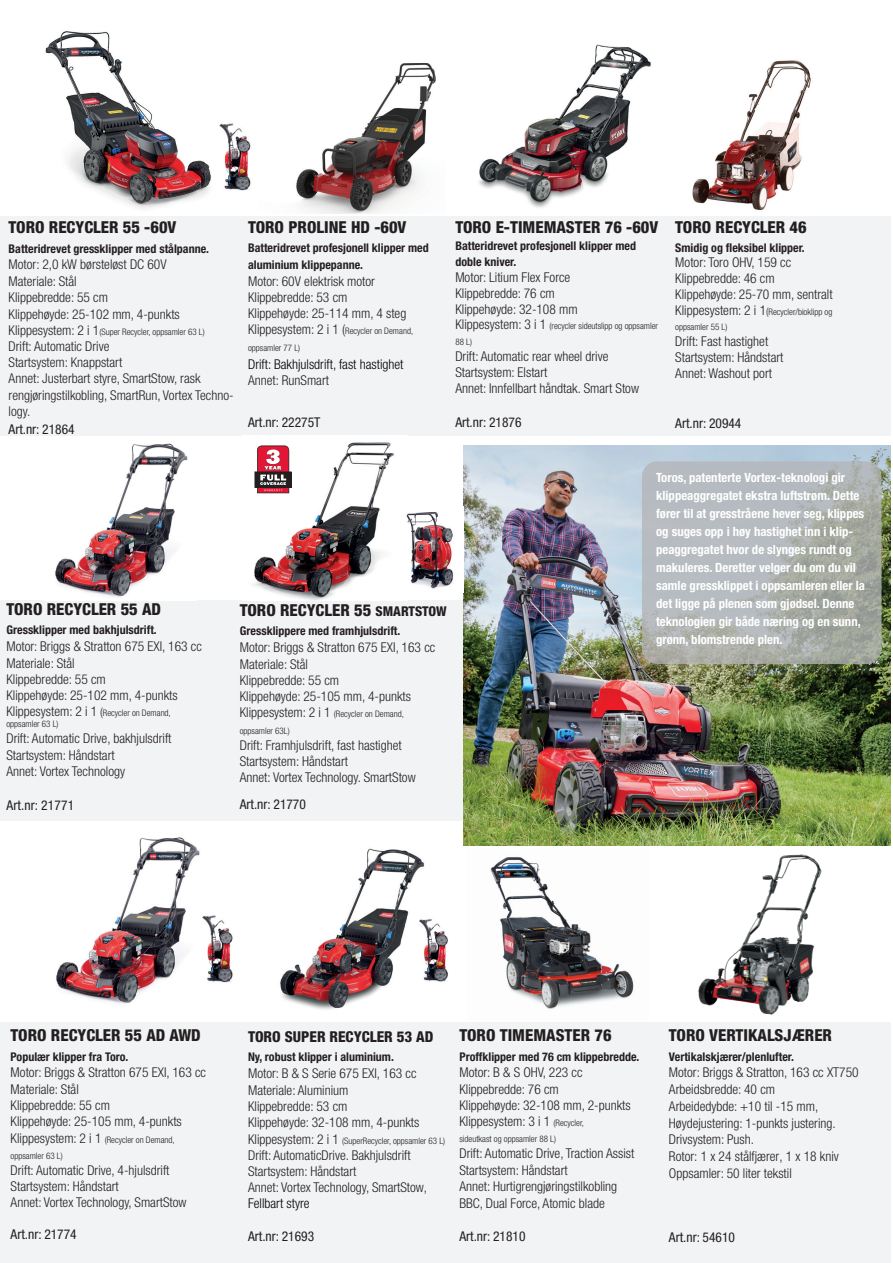
<style>
.page{position:relative;width:893px;height:1263px;background:#fff}
.page>*{position:absolute;margin:0;border:0;box-sizing:border-box;transform-origin:0 0}
.t1{font:800 condensed 16.5px "Helvetica Neue LT Std";color:#231f20}
.t2{font:800 condensed 15px "Helvetica Neue LT Std";color:#231f20}
.t3{font:300 condensed 13.5px/16.4px "Helvetica Neue LT Std";color:#231f20}
.t4{font:condensed 13.5px "Helvetica Neue LT Std";color:#231f20}
.t5{font:300 condensed 13.5px "Helvetica Neue LT Std";color:#000}
.t6{font:700 condensed 12.75px/18px "Helvetica Neue LT Std";color:#fff}
.t7{font:700 condensed 12px/16.8px "Helvetica Neue LT Std";color:#231f20}
.t8{font:300 condensed 9px/15.8px "Helvetica Neue LT Std";color:#231f20}
.s1{font-size:13.5px}
.s2{font-size:9px}
.s3{font-size:10.5px}
.s4{font-size:12px}
</style>
<div class="page">
<img style="left:45px;top:31px;width:166px;height:178px">
<img style="left:478px;top:44px;width:173px;height:164px">
<img style="left:219px;top:123px;width:32px;height:68px">
<img style="left:692px;top:60px;width:119px;height:151px">
<div style="left:0;top:216px;width:890px;height:219px;background:#f2f3f4"></div>
<div style="left:0;top:1022px;width:890px;height:241px;background:#f2f3f4"></div>
<div style="left:0;top:600px;width:466px;height:220px;background:#f2f3f4"></div>
<img style="left:253px;top:442px;width:141px;height:158px">
<svg style="left:254px;top:445px;width:38px;height:48px"></svg>
<img style="left:280px;top:848px;width:145px;height:162px">
<img style="left:490px;top:857px;width:144px;height:152px">
<img style="left:56px;top:837px;width:144px;height:167px">
<img style="left:464px;top:445px;width:426px;height:401px">
<img style="left:296px;top:63px;width:140px;height:150px">
<svg style="left:642px;top:461px;width:239px;height:203px;background:#aeb3b3"></svg>
<img style="left:196px;top:910px;width:37px;height:75px">
<img style="left:406px;top:512px;width:48px;height:77px">
<img style="left:413px;top:914px;width:35px;height:71px">
<img style="left:698px;top:854px;width:124px;height:161px">
<img style="left:55px;top:443px;width:133px;height:154px">
<p class="t1" style="left:9px;top:217px;width:169px">TORO RECYCLER 55 -60V</p>
<p class="t7" style="left:9px;top:240px;width:202px">Batteridrevet gressklipper med stålpanne.</p>
<p class="t3" style="left:9px;top:256px;width:173px">Motor: 2,0 kW børsteløst DC 60V<br>Materiale: Stål<br>Klippebredde: 55 cm<br>Klippehøyde: 25-102 mm, 4-punkts</p>
<p class="t8" style="left:9px;top:324px;width:198px"><span class="s1">Klippesystem: 2 i 1</span>(Super Recycler, oppsamler 63 L)</p>
<p class="t3" style="left:9px;top:338px;width:227px">Drift: Automatic Drive<br>Startsystem: Knappstart<br>Annet: Justerbart styre, SmartStow, rask rengjøringstilkobling, SmartRun, Vortex Techno&shy;logy.</p>
<p class="t4" style="left:9px;top:421px;width:68px">Art.nr: 21864</p>
<p class="t1" style="left:248px;top:217px;width:160px">TORO PROLINE HD -60V</p>
<p class="t7" style="left:248px;top:240px;width:182px">Batteridrevet profesjonell klipper med aluminium klippepanne.</p>
<p class="t3" style="left:248px;top:273px;width:167px">Motor: 60V elektrisk motor<br>Klippebredde: 53 cm<br>Klippehøyde: 25-114 mm, 4 steg<br>Klippesystem: 2 i 1 (<span class="s2">Recycler on Demand,</span></p>
<p class="t8" style="left:248px;top:339px;width:54px">oppsamler 77 L)</p>
<p class="t5" style="left:248px;top:356px;width:157px">Drift: Bakhjulsdrift, fast hastighet</p>
<p class="t3" style="left:248px;top:372px;width:82px">Annet: RunSmart</p>
<p class="t4" style="left:248px;top:415px;width:74px">Art.nr: 22275T</p>
<p class="t1" style="left:455px;top:217px;width:204px">TORO E-TIMEMASTER 76 -60V</p>
<p class="t7" style="left:455px;top:237px;width:182px">Batteridrevet profesjonell klipper med doble kniver.</p>
<p class="t3" style="left:455px;top:269px;width:124px;line-height:15.8px">Motor: Litium Flex Force<br>Klippebredde: 76 cm<br>Klippehøyde: 32-108 mm</p>
<p class="t8" style="left:455px;top:318px;width:204px"><span class="s1">Klippesystem: 3 i 1</span> (recycler sideutslipp og oppsamler<br>88 L)</p>
<p class="t3" style="left:455px;top:348px;width:185px">Drift: Automatic rear wheel drive<br>Startsystem: Elstart<br>Annet: Innfellbart håndtak. Smart Stow</p>
<p class="t4" style="left:455px;top:414px;width:68px">Art.nr: 21876</p>
<p class="t1" style="left:675px;top:217px;width:133px">TORO RECYCLER 46</p>
<p class="t7" style="left:675px;top:239px;width:131px">Smidig og fleksibel klipper.</p>
<p class="t3" style="left:675px;top:255px;width:159px;line-height:15.8px">Motor: Toro OHV, 159 cc<br>Klippebredde: 46 cm<br>Klippehøyde: 25-70 mm, sentralt</p>
<p class="t8" style="left:675px;top:303px;width:159px"><span class="s1">Klippesystem: 2 i 1</span><span class="s3">(</span>Recycler/bioklipp og oppsamler 55 L)</p>
<p class="t3" style="left:675px;top:333px;width:110px;line-height:15.8px">Drift: Fast hastighet<br>Startsystem: Håndstart<br>Annet: Washout port</p>
<p class="t4" style="left:675px;top:415px;width:68px">Art.nr: 20944</p>
<p class="t1" style="left:6px;top:599px;width:156px">TORO RECYCLER 55 AD</p>
<p class="t7" style="left:6px;top:621px;width:152px">Gressklipper med bakhjulsdrift.</p>
<p class="t3" style="left:6px;top:638px;width:197px">Motor: Briggs &amp; Stratton 675 EXI, 163 cc<br>Materiale: Stål<br>Klippebredde: 55 cm<br>Klippehøyde: 25-102 mm, 4-punkts</p>
<p class="t8" style="left:6px;top:708px;width:166px;line-height:10.8px"><span class="s1">Klippesystem: 2 i 1</span> <span class="s4">(</span>Recycler on Demand, oppsamler 63 L)</p>
<p class="t3" style="left:6px;top:730px;width:167px">Drift: Automatic Drive, bakhjulsdrift<br>Startsystem: Håndstart<br>Annet: Vortex Technology</p>
<p class="t4" style="left:6px;top:797px;width:69px">Art.nr: 21771</p>
<p class="t1" style="left:240px;top:600px;width:208px">TORO RECYCLER 55 <span class="s1">SMARTSTOW</span></p>
<p class="t7" style="left:240px;top:622px;width:162px">Gressklippere med framhjulsdrift.</p>
<p class="t3" style="left:240px;top:639px;width:197px">Motor: Briggs &amp; Stratton 675 EXI, 163 cc<br>Materiale: Stål<br>Klippebredde: 55 cm<br>Klippehøyde: 25-105 mm, 4-punkts</p>
<p class="t8" style="left:240px;top:706px;width:166px;line-height:16.2px"><span class="s1">Klippesystem: 2 i 1</span> (Recycler on Demand, oppsamler 63L)</p>
<p class="t3" style="left:240px;top:737px;width:177px">Drift: Framhjulsdrift, fast hastighet<br>Startsystem: Håndstart<br>Annet: Vortex Technology. SmartStow</p>
<p class="t4" style="left:240px;top:797px;width:68px">Art.nr: 21770</p>
<p class="t6" style="left:656px;top:468px;width:210px">Toros, patenterte Vortex-teknologi gir klippeaggregatet ekstra luftstrøm. Dette fører til at gresstråene hever seg, klippes og suges opp i høy hastighet inn i klip&shy;peaggregatet hvor de slynges rundt og makuleres. Deretter velger du om du vil samle gressklippet i oppsamleren eller la det ligge på plenen som gjødsel. Denne teknologien gir både næring og en sunn, grønn, blomstrende plen.</p>
<p class="t1" style="left:11px;top:1025px;width:192px">TORO RECYCLER 55 AD AWD</p>
<p class="t7" style="left:11px;top:1048px;width:119px">Populær klipper fra Toro.</p>
<p class="t3" style="left:11px;top:1064px;width:197px">Motor: Briggs &amp; Stratton 675 EXI, 163 cc<br>Materiale: Stål<br>Klippebredde: 55 cm<br>Klippehøyde: 25-105 mm, 4-punkts</p>
<p class="t8" style="left:11px;top:1131px;width:166px;line-height:16.2px"><span class="s1">Klippesystem: 2 i 1</span> (Recycler on Demand, oppsamler 63 L)</p>
<p class="t3" style="left:11px;top:1162px;width:177px">Drift: Automatic Drive, 4-hjulsdrift<br>Startsystem: Håndstart<br>Annet: Vortex Technology, SmartStow</p>
<p class="t4" style="left:11px;top:1226px;width:68px">Art.nr: 21774</p>
<p class="t2" style="left:248px;top:1027px;width:187px">TORO SUPER RECYCLER 53 AD</p>
<p class="t7" style="left:248px;top:1049px;width:147px">Ny, robust klipper i aluminium.</p>
<p class="t3" style="left:248px;top:1065px;width:173px">Motor: B &amp; S Serie 675 EXI, 163 cc<br>Materiale: Aluminium<br>Klippebredde: 53 cm<br>Klippehøyde: 32-108 mm, 4-punkts</p>
<p class="t8" style="left:248px;top:1132px;width:199px"><span class="s1">Klippesystem: 2 i 1</span> (SuperRecycler, oppsamler 63 L)</p>
<p class="t3" style="left:248px;top:1147px;width:181px">Drift: AutomaticDrive. Bakhjulsdrift<br>Startsystem: Håndstart<br>Annet: Vortex Technology, SmartStow,</p>
<p class="t5" style="left:248px;top:1196px;width:63px">Fellbart styre</p>
<p class="t4" style="left:248px;top:1228px;width:68px">Art.nr: 21693</p>
<p class="t1" style="left:459px;top:1025px;width:154px">TORO TIMEMASTER 76</p>
<p class="t7" style="left:459px;top:1048px;width:182px">Proffklipper med 76 cm klippebredde.</p>
<p class="t3" style="left:459px;top:1064px;width:173px">Motor: B &amp; S OHV, 223 cc<br>Klippebredde: 76 cm<br>Klippehøyde: 32-108 mm, 2-punkts<br>Klippesystem: 3 i 1 <span class="s2">(Recycler,</span></p>
<p class="t8" style="left:459px;top:1131px;width:98px">sideutkast og oppsamler 88 L)</p>
<p class="t3" style="left:459px;top:1145px;width:176px">Drift: Automatic Drive, Traction Assist Startsystem: Håndstart<br>Annet: Hurtigrengjøringstilkobling BBC, Dual Force, Atomic blade</p>
<p class="t4" style="left:459px;top:1228px;width:68px">Art.nr: 21810</p>
<p class="t1" style="left:669px;top:1025px;width:165px">TORO VERTIKALSJÆRER</p>
<p class="t7" style="left:669px;top:1048px;width:126px">Vertikalskjærer/plenlufter.</p>
<p class="t3" style="left:669px;top:1064px;width:191px;line-height:16.8px">Motor: Briggs &amp; Stratton, 163 cc XT750<br>Arbeidsbredde: 40 cm<br>Arbeidedybde: +10 til -15 mm,<br>Høydejustering: 1-punkts justering.<br>Drivsystem: Push.<br>Rotor: 1 x 24 stålfjærer, 1 x 18 kniv<br>Oppsamler: 50 liter tekstil</p>
<p class="t4" style="left:669px;top:1230px;width:68px">Art.nr: 54610</p>
</div>
